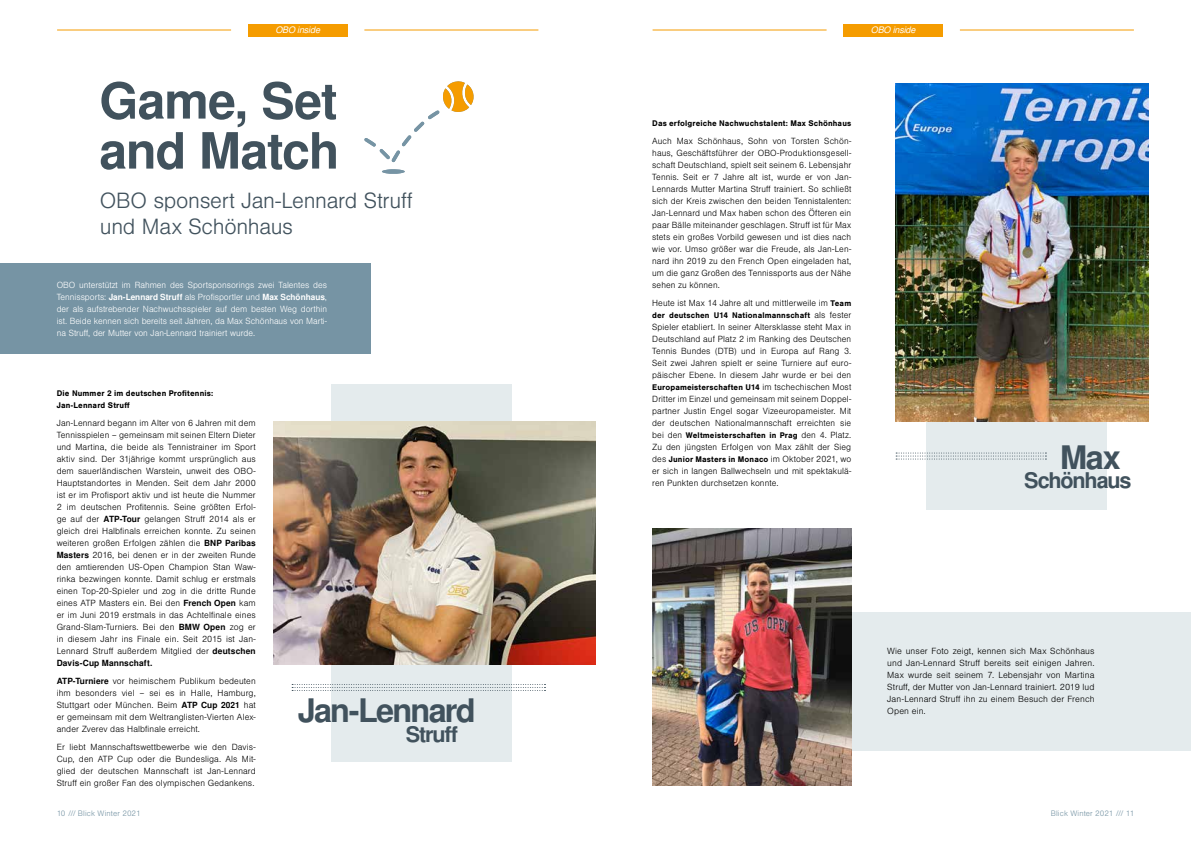
<style>
.page{position:relative;width:1191px;height:842px;background:#fff}
.page>*{position:absolute;margin:0;border:0;box-sizing:border-box;transform-origin:0 0}
.t1{font:700 50px/50px "Nimbus San LOT";letter-spacing:-.02em;color:#41525d}
.t2{font:700 32.5px "Nimbus San LOT";letter-spacing:-.055em;color:#41525d}
.t3{font:700 21.6px "Nimbus San LOT";letter-spacing:-.055em;color:#41525d}
.t4{font:300 21px/26px "Nimbus San LOT";letter-spacing:-.015em;color:#41525d}
.t5{font:italic 9px "Nimbus San LOT";letter-spacing:-.015em;color:#fff}
.t6{font:300 8.5px/12px "Nimbus San LOT";letter-spacing:.015em;color:#000;text-align:justify}
.t7{font:300 8.5px/12px "Nimbus San LOT";color:#fff;text-align:justify}
.t8{font:700 8.5px/12px "Nimbus San";letter-spacing:.015em;color:#000}
.t9{font:300 7.5px "Nimbus San LOT";letter-spacing:.015em;color:#7694a4}
.s1{font-weight:700}
.s2{font-family:"Nimbus San";font-weight:700}
.s3{font-family:"Nimbus San LOT";font-weight:300}
</style>
<div class="page">
<div style="left:843px;top:24px;width:100px;height:12px;background:#f59c00"></div>
<div style="left:331px;top:385px;width:180px;height:377px;background:#e4ebed"></div>
<div style="left:822px;top:612px;width:369px;height:138px;background:#e4ebed"></div>
<div style="left:926px;top:89px;width:180px;height:421px;background:#e4ebed"></div>
<div style="left:248px;top:24px;width:99px;height:12px;background:#f59c00"></div>
<hr style="left:364px;top:30px;width:174px;height:1px;background:#f59c00">
<hr style="left:57px;top:30px;width:174px;height:1px;background:#f59c00">
<hr style="left:960px;top:30px;width:173px;height:1px;background:#f59c00">
<hr style="left:652px;top:30px;width:174px;height:1px;background:#f59c00">
<img style="left:274px;top:421px;width:321px;height:243px">
<img style="left:895px;top:84px;width:253px;height:337px">
<svg style="left:364px;top:81px;width:110px;height:93px"></svg>
<div style="left:0;top:264px;width:370px;height:90px;background:#7694a4"></div>
<svg style="left:292px;top:684px;width:253px;height:7px"></svg>
<svg style="left:896px;top:453px;width:150px;height:7px"></svg>
<img style="left:652px;top:528px;width:199px;height:257px">
<p class="t5" style="left:275px;top:24px;width:46px">OBO inside</p>
<p class="t5" style="left:871px;top:24px;width:46px">OBO inside</p>
<h1 class="t1" style="left:99px;top:78px;width:241px">Game, Set and Match</h1>
<h3 class="t4" style="left:100px;top:188px;width:314px">OBO sponsert Jan-Lennard Struff und Max Schönhaus</h3>
<p class="t7" style="left:57px;top:279px;width:272px">OBO unterstützt im Rahmen des Sportsponsorings zwei Talentes des Tennissports: <span class="s1">Jan-Lennard Struff</span> als Profisportler und <span class="s1">Max Schönhaus</span>, der als aufstrebender Nachwuchsspieler auf dem besten Weg dorthin ist. Beide kennen sich bereits seit Jahren, da Max Schönhaus von Marti&shy;na Struff, der Mutter von Jan-Lennard trainiert wurde.</p>
<p class="t8" style="left:57px;top:387px;width:158px">Die Nummer 2 im deutschen Profitennis:<br>Jan-Lennard Struff</p>
<p class="t6" style="left:57px;top:417px;width:201px">Jan-Lennard begann im Alter von 6 Jahren mit dem Tennisspielen – gemeinsam mit seinen Eltern Dieter und Martina, die beide als Tennistrainer im Sport aktiv sind. Der 31jährige kommt ursprünglich aus dem sauerländischen Warstein, unweit des OBO-Hauptstandortes in Menden. Seit dem Jahr 2000 ist er im Profisport aktiv und ist heute die Nummer 2 im deutschen Profitennis. Seine größten Erfol&shy;ge auf der <span class="s1">ATP-Tour</span> gelangen Struff 2014 als er gleich drei Halbfinals erreichen konnte. Zu seinen weiteren großen Erfolgen zählen die <span class="s1">BNP Paribas Masters</span> 2016, bei denen er in der zweiten Runde den amtierenden US-Open Champion Stan Waw&shy;rinka bezwingen konnte. Damit schlug er erstmals einen Top-20-Spieler und zog in die dritte Runde eines ATP Masters ein. Bei den <span class="s1">French Open</span> kam er im Juni 2019 erstmals in das Achtelfinale eines Grand-Slam-Turniers. Bei den <span class="s1">BMW Open</span> zog er in diesem Jahr ins Finale ein. Seit 2015 ist Jan-Lennard Struff außerdem Mitglied der <span class="s1">deutschen Davis-Cup Mannschaft.</span></p>
<p class="t6" style="left:57px;top:675px;width:201px"><span class="s1">ATP-Turniere</span> vor heimischem Publikum bedeuten ihm besonders viel – sei es in Halle, Hamburg, Stuttgart oder München. Beim <span class="s1">ATP Cup 2021</span> hat er gemeinsam mit dem Weltranglisten-Vierten Alex&shy;ander Zverev das Halbfinale erreicht.</p>
<p class="t6" style="left:57px;top:741px;width:200px">Er liebt Mannschaftswettbewerbe wie den Davis-Cup, den ATP Cup oder die Bundesliga. Als Mit&shy;glied der deutschen Mannschaft ist Jan-Lennard Struff ein großer Fan des olympischen Gedankens.</p>
<h2 class="t2" style="left:298px;top:692px;width:179px">Jan-Lennard</h2>
<h3 class="t3" style="left:406px;top:721px;width:54px">Struff</h3>
<p class="t8" style="left:652px;top:117px;width:201px">Das erfolgreiche Nachwuchstalent: Max Schönhaus</p>
<p class="t6" style="left:652px;top:135px;width:201px">Auch Max Schönhaus, Sohn von Torsten Schön&shy;haus, Geschäftsführer der OBO-Produktionsgesell&shy;schaft Deutschland, spielt seit seinem 6. Lebensjahr Tennis. Seit er 7 Jahre alt ist, wurde er von Jan-Lennards Mutter Martina Struff trainiert. So schließt sich der Kreis zwischen den beiden Tennistalenten:<br>Jan-Lennard und Max haben schon des Öfteren ein paar Bälle miteinander geschlagen. Struff ist für Max stets ein großes Vorbild gewesen und ist dies nach wie vor. Umso größer war die Freude, als Jan-Len&shy;nard ihn 2019 zu den French Open eingeladen hat, um die ganz Großen des Tennissports aus der Nähe sehen zu können.</p>
<p class="t6" style="left:652px;top:297px;width:201px">Heute ist Max 14 Jahre alt und mittlerweile im <span class="s2">Team</span></p>
<p class="t8" style="left:652px;top:309px;width:200px">der deutschen U14 Nationalmannschaft <span class="s3">als fester</span></p>
<p class="t6" style="left:652px;top:321px;width:201px">Spieler etabliert. In seiner Altersklasse steht Max in Deutschland auf Platz 2 im Ranking des Deutschen Tennis Bundes (DTB) und in Europa auf Rang 3.<br>Seit zwei Jahren spielt er seine Turniere auf euro&shy;päischer Ebene. In diesem Jahr wurde er bei den</p>
<p class="t8" style="left:652px;top:381px;width:200px">Europameisterschaften U14 <span class="s3">im tschechischen Most</span></p>
<p class="t6" style="left:652px;top:393px;width:200px">Dritter im Einzel und gemeinsam mit seinem Doppel&shy;partner Justin Engel sogar Vizeeuropameister. Mit der deutschen Nationalmannschaft erreichten sie</p>
<p class="t8" style="left:652px;top:429px;width:201px"><span class="s3">bei den</span> Weltmeisterschaften in Prag <span class="s3">den 4. Platz.</span></p>
<p class="t6" style="left:652px;top:441px;width:200px">Zu den jüngsten Erfolgen von Max zählt der Sieg</p>
<p class="t8" style="left:652px;top:453px;width:200px"><span class="s3">des</span> Junior Masters in Monaco <span class="s3">im Oktober 2021, wo</span></p>
<p class="t6" style="left:652px;top:465px;width:200px">er sich in langen Ballwechseln und mit spektakulä&shy;ren Punkten durchsetzen konnte.</p>
<h2 class="t2" style="left:1060px;top:438px;width:62px">Max</h2>
<h3 class="t3" style="left:1024px;top:468px;width:109px">Schönhaus</h3>
<p class="t6" style="left:887px;top:645px;width:209px">Wie unser Foto zeigt, kennen sich Max Schönhaus und Jan-Lennard Struff bereits seit einigen Jahren.<br>Max wurde seit seinem 7. Lebensjahr von Martina Struff, der Mutter von Jan-Lennard trainiert. 2019 lud Jan-Lennard Struff ihn zu einem Besuch der French Open ein.</p>
<p class="t9" style="left:57px;top:809px;width:85px">10 /// Blick Winter 2021</p>
<p class="t9" style="left:1050px;top:809px;width:85px">Blick Winter 2021 /// 11</p>
</div>
